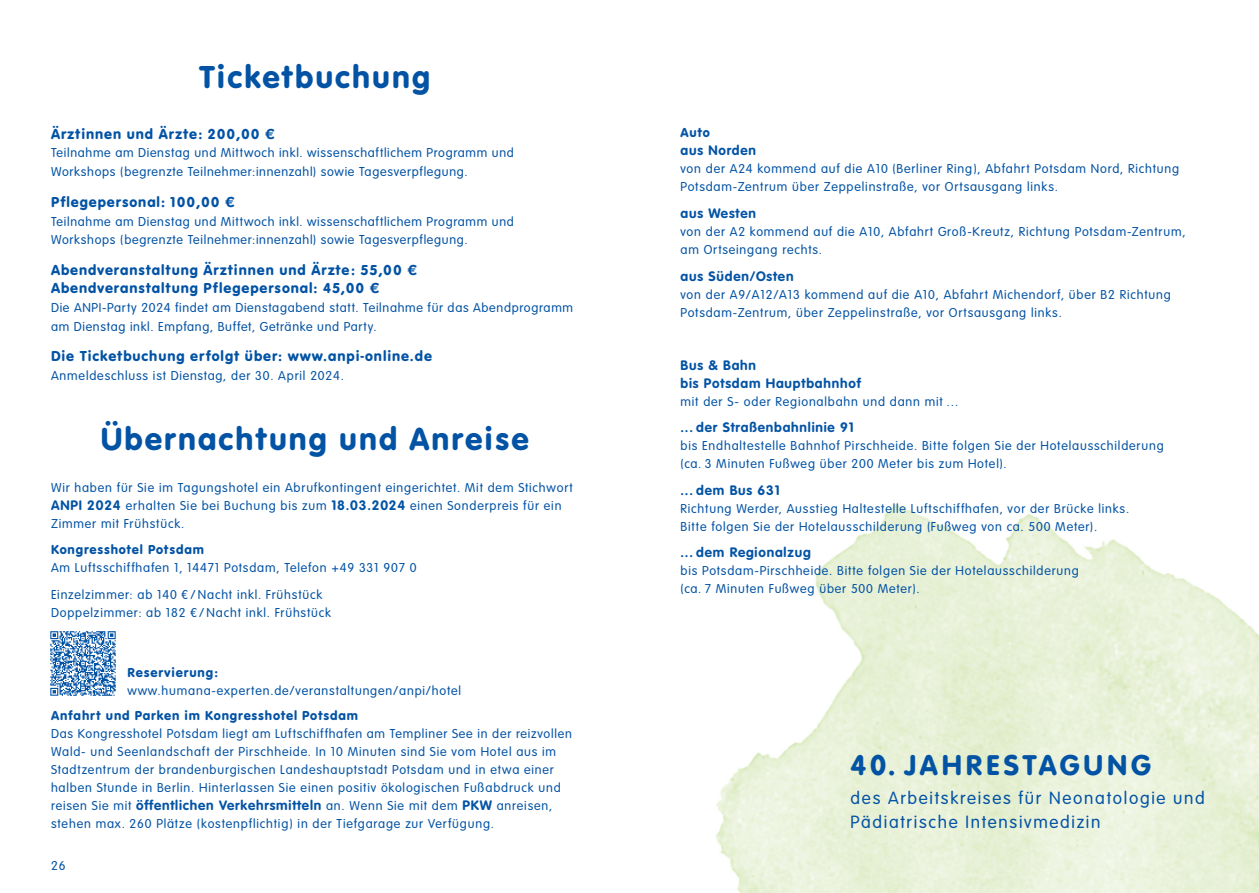
<style>
.page{position:relative;width:1259px;height:893px;background:#fff}
.page>*{position:absolute;margin:0;border:0;box-sizing:border-box;transform-origin:0 0}
.HL{font:33px "VAG Rundschrift D";letter-spacing:.06em;color:#0353a5}
.t1{font:29.85px "VAG Rundschrift D";letter-spacing:.12em;color:#0353a5}
.t2{font:300 18.6px/24.3px "VAG Rundschrift D";letter-spacing:.09em;color:#0353a5}
.Programm_Vortrag{font:15px/18px "VAG Rundschrift D";letter-spacing:.06em;color:#0353a5}
.Copy{font:15px "VAG Rundschrift D";letter-spacing:.06em;color:#0353a5}
.Copy-2{font:300 13.5px/18px "VAG Rundschrift D";letter-spacing:.06em;color:#0353a5}
.Programm_Vortrag-2{font:300 13.5px/18.8px "VAG Rundschrift D";letter-spacing:.05em;color:#0353a5}
.Copy-3{font:13.5px "VAG Rundschrift D";letter-spacing:.055em;color:#0353a5}
.s1{font-family:"VAG Rounded LTCYR";font-weight:700}
.s2{font-weight:400}
</style>
<div class="page">
<img style="left:716px;top:504px;width:543px;height:389px">
<img style="left:50px;top:631px;width:66px;height:65px">
<p class="HL" style="left:199px;top:57px;width:232px">Ticketbuchung</p>
<p class="Programm_Vortrag" style="left:51px;top:125px;width:225px">Ärztinnen und Ärzte: 200,00 €</p>
<p class="Programm_Vortrag-2" style="left:51px;top:144px;width:464px">Teilnahme am Dienstag und Mittwoch inkl. wissenschaftlichem Programm und<br>Workshops (begrenzte Teilnehmer:innenzahl) sowie Tagesverpflegung.</p>
<p class="Programm_Vortrag" style="left:51px;top:193px;width:185px">Pflegepersonal: 100,00 €</p>
<p class="Programm_Vortrag-2" style="left:51px;top:212px;width:464px">Teilnahme am Dienstag und Mittwoch inkl. wissenschaftlichem Programm und<br>Workshops (begrenzte Teilnehmer:innenzahl) sowie Tagesverpflegung.</p>
<p class="Programm_Vortrag" style="left:51px;top:261px;width:367px">Abendveranstaltung Ärztinnen und Ärzte: 55,00 €<br>Abendveranstaltung Pflegepersonal: 45,00 €</p>
<p class="Programm_Vortrag-2" style="left:51px;top:298px;width:523px">Die ANPI-Party 2024 findet am Dienstagabend statt. Teilnahme für das Abendprogramm am Dienstag inkl. Empfang, Buffet, Getränke und Party.</p>
<p class="Copy" style="left:51px;top:347px;width:382px">Die Ticketbuchung erfolgt über: www.anpi-online.de</p>
<p class="Copy-2" style="left:51px;top:367px;width:294px">Anmeldeschluss ist Dienstag, der 30. April 2024.</p>
<p class="HL" style="left:101px;top:419px;width:429px">Übernachtung und Anreise</p>
<p class="Copy-2" style="left:51px;top:479px;width:523px">Wir haben für Sie im Tagungshotel ein Abrufkontingent eingerichtet. Mit dem Stichwort<br><span class="s1">ANPI 2024</span> erhalten Sie bei Buchung bis zum <span class="s1">18.03.2024</span> einen Sonderpreis für ein<br>Zimmer mit Frühstück.</p>
<p class="Copy-3" style="left:51px;top:542px;width:154px">Kongresshotel Potsdam</p>
<p class="Copy-2" style="left:51px;top:559px;width:367px">Am Luftsschiffhafen 1, 14471 Potsdam, Telefon +49 331 907 0</p>
<p class="Copy-2" style="left:51px;top:586px;width:281px">Einzelzimmer: ab 140 €/Nacht inkl. Frühstück<br>Doppelzimmer: ab 182 €/Nacht inkl. Frühstück</p>
<p class="Copy-2" style="left:128px;top:664px;width:335px"><span class="s2">Reservierung: </span>www.humana-experten.de/veranstaltungen/anpi/hotel</p>
<p class="Copy-2" style="left:51px;top:707px;width:522px"><span class="s2">Anfahrt und Parken im Kongresshotel Potsdam<br></span>Das Kongresshotel Potsdam liegt am Luftschiffhafen am Templiner See in der reizvollen Wald- und Seenlandschaft der Pirschheide. In 10 Minuten sind Sie vom Hotel aus im Stadtzentrum der brandenburgischen Landeshauptstadt Potsdam und in etwa einer halben Stunde in Berlin. Hinterlassen Sie einen positiv ökologischen Fußabdruck und reisen Sie mit <span class="s1">öffentlichen Verkehrsmitteln</span> an. Wenn Sie mit dem <span class="s1">PKW</span> anreisen, stehen max. 260 Plätze (kostenpflichtig) in der Tiefgarage zur Verfügung.</p>
<p class="Copy-2" style="left:51px;top:857px;width:16px">26</p>
<p class="Copy-2" style="left:680px;top:124px;width:500px"><span class="s2">Auto<br></span><span class="s1">aus Norden<br></span>von der A24 kommend auf die A10 (Berliner Ring), Abfahrt Potsdam Nord, Richtung Potsdam-Zentrum über Zeppelinstraße, vor Ortsausgang links.</p>
<p class="Copy-2" style="left:680px;top:205px;width:506px"><span class="s1">aus Westen<br></span>von der A2 kommend auf die A10, Abfahrt Groß-Kreutz, Richtung Potsdam-Zentrum, am Ortseingang rechts.</p>
<p class="Copy-2" style="left:680px;top:267px;width:492px"><span class="s1">aus Süden/Osten<br></span>von der A9/A12/A13 kommend auf die A10, Abfahrt Michendorf, über B2 Richtung<br>Potsdam-Zentrum, über Zeppelinstraße, vor Ortsausgang links.</p>
<p class="Copy-2" style="left:680px;top:356px;width:280px"><span class="s1">Bus &amp; Bahn<br>bis Potsdam Hauptbahnhof<br></span>mit der S- oder Regionalbahn und dann mit …</p>
<p class="Copy-2" style="left:680px;top:419px;width:485px"><span class="s1">... der Straßenbahnlinie 91<br></span>bis Endhaltestelle Bahnhof Pirschheide. Bitte folgen Sie der Hotelausschilderung (ca. 3 Minuten Fußweg über 200 Meter bis zum Hotel).</p>
<p class="Copy-2" style="left:680px;top:481px;width:450px"><span class="s1">... dem Bus 631<br></span>Richtung Werder, Ausstieg Haltestelle Luftschiffhafen, vor der Brücke links.<br>Bitte folgen Sie der Hotelausschilderung (Fußweg von ca. 500 Meter).</p>
<p class="Copy-2" style="left:680px;top:544px;width:400px"><span class="s1">... dem Regionalzug<br></span>bis Potsdam-Pirschheide. Bitte folgen Sie der Hotelausschilderung (ca. 7 Minuten Fußweg über 500 Meter).</p>
<p class="t1" style="left:850px;top:747px;width:302px">40. JAHRESTAGUNG</p>
<p class="t2" style="left:850px;top:786px;width:356px">des Arbeitskreises für Neonatologie und<br>Pädiatrische Intensivmedizin</p>
</div>
